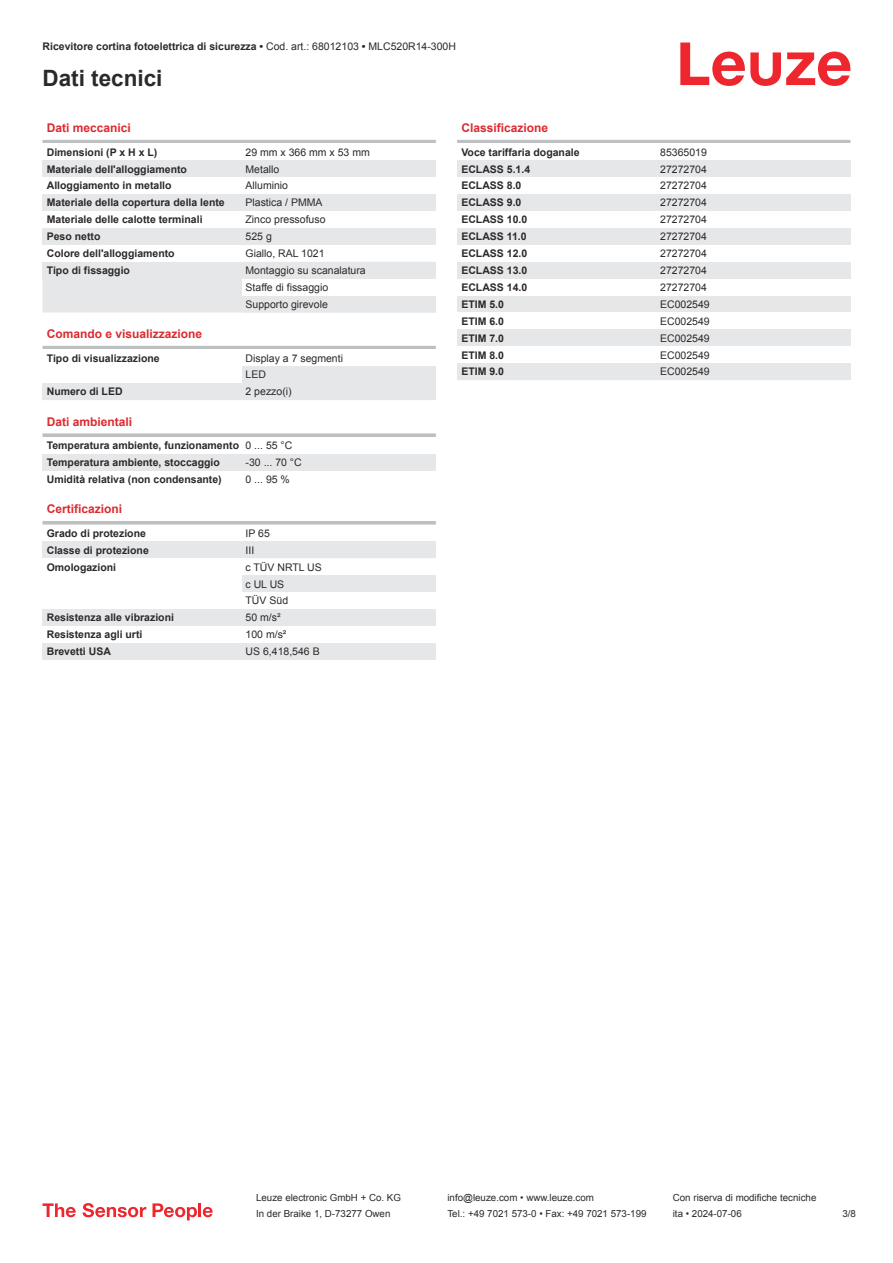
<style>
.page{position:relative;width:893px;height:1263px;background:#fff}
.page>*{position:absolute;margin:0;border:0;box-sizing:border-box;transform-origin:0 0}
.t1{font:700 22.5px "Arial";color:#2b292a}
.t2{font:700 12px "Arial";color:#db2a30}
.t3{font:700 10.5px/17px "Arial";color:#2b292a}
.t4{font:10.5px/17px "Arial";color:#2b292a}
.t5{font:9.75px "Arial";color:#2b292a}
.s1{font-weight:400}
</style>
<div class="page">
<svg style="left:680px;top:43px;width:170px;height:43px"></svg>
<div style="left:43px;top:279px;width:393px;height:34px;background:#e6e7e9"></div>
<hr style="left:43px;top:140px;width:393px;height:3px;background:#bdbfc1">
<div style="left:43px;top:160px;width:199px;height:17px;background:#e6e7e9"></div>
<div style="left:242px;top:160px;width:194px;height:17px;background:#e6e7e9"></div>
<div style="left:43px;top:194px;width:199px;height:17px;background:#e6e7e9"></div>
<div style="left:242px;top:194px;width:194px;height:17px;background:#e6e7e9"></div>
<div style="left:43px;top:228px;width:199px;height:17px;background:#e6e7e9"></div>
<div style="left:242px;top:228px;width:194px;height:17px;background:#e6e7e9"></div>
<div style="left:43px;top:262px;width:199px;height:17px;background:#e6e7e9"></div>
<div style="left:242px;top:262px;width:194px;height:50px;background:#e6e7e9"></div>
<div style="left:242px;top:279px;width:194px;height:17px;background:#fff"></div>
<hr style="left:43px;top:346px;width:393px;height:3px;background:#bdbfc1">
<div style="left:242px;top:366px;width:194px;height:17px;background:#e6e7e9"></div>
<div style="left:43px;top:383px;width:199px;height:17px;background:#e6e7e9"></div>
<div style="left:242px;top:383px;width:194px;height:17px;background:#e6e7e9"></div>
<svg style="left:43px;top:433px;width:393px;height:4px;background:#c3c5c7"></svg>
<div style="left:43px;top:454px;width:199px;height:17px;background:#e6e7e9"></div>
<div style="left:242px;top:454px;width:194px;height:17px;background:#e6e7e9"></div>
<svg style="left:43px;top:521px;width:393px;height:4px;background:#c3c5c7"></svg>
<div style="left:43px;top:541px;width:199px;height:17px;background:#e6e7e9"></div>
<div style="left:242px;top:541px;width:194px;height:17px;background:#e6e7e9"></div>
<div style="left:242px;top:575px;width:194px;height:17px;background:#e6e7e9"></div>
<div style="left:43px;top:609px;width:199px;height:17px;background:#e6e7e9"></div>
<div style="left:242px;top:609px;width:194px;height:17px;background:#e6e7e9"></div>
<div style="left:43px;top:643px;width:199px;height:17px;background:#e6e7e9"></div>
<div style="left:242px;top:643px;width:194px;height:17px;background:#e6e7e9"></div>
<hr style="left:457px;top:140px;width:393px;height:3px;background:#bdbfc1">
<div style="left:457px;top:160px;width:200px;height:17px;background:#e6e7e9"></div>
<div style="left:657px;top:160px;width:193px;height:17px;background:#e6e7e9"></div>
<div style="left:457px;top:194px;width:200px;height:17px;background:#e6e7e9"></div>
<div style="left:657px;top:194px;width:193px;height:17px;background:#e6e7e9"></div>
<div style="left:457px;top:228px;width:200px;height:17px;background:#e6e7e9"></div>
<div style="left:657px;top:228px;width:193px;height:17px;background:#e6e7e9"></div>
<div style="left:457px;top:262px;width:200px;height:17px;background:#e6e7e9"></div>
<div style="left:657px;top:262px;width:193px;height:17px;background:#e6e7e9"></div>
<div style="left:457px;top:296px;width:200px;height:16px;background:#e6e7e9"></div>
<div style="left:657px;top:296px;width:193px;height:16px;background:#e6e7e9"></div>
<div style="left:457px;top:329px;width:200px;height:17px;background:#e6e7e9"></div>
<div style="left:657px;top:329px;width:193px;height:17px;background:#e6e7e9"></div>
<div style="left:457px;top:363px;width:200px;height:17px;background:#e6e7e9"></div>
<div style="left:657px;top:363px;width:193px;height:17px;background:#e6e7e9"></div>
<svg style="left:43px;top:1203px;width:33px;height:14px"></svg>
<svg style="left:83px;top:1203px;width:63px;height:14px"></svg>
<svg style="left:153px;top:1203px;width:44px;height:17px"></svg>
<hr style="left:198px;top:1203px;width:3px;height:14px;background:#ed272d">
<svg style="left:203px;top:1207px;width:10px;height:10px"></svg>
<p class="t3" style="left:43px;top:39px;width:415px">Ricevitore cortina fotoelettrica di sicurezza • <span class="s1">Cod. art.: 68012103</span> • <span class="s1">MLC520R14-300H</span></p>
<h1 class="t1" style="left:43px;top:70px;width:122px">Dati tecnici</h1>
<p class="t2" style="left:47px;top:123px;width:86px">Dati meccanici</p>
<p class="t3" style="left:47px;top:144px;width:112px">Dimensioni (P x H x L)</p>
<p class="t4" style="left:246px;top:144px;width:126px">29 mm x 366 mm x 53 mm</p>
<p class="t3" style="left:47px;top:161px;width:142px">Materiale dell'alloggiamento</p>
<p class="t4" style="left:246px;top:161px;width:35px">Metallo</p>
<p class="t3" style="left:47px;top:178px;width:126px">Alloggiamento in metallo</p>
<p class="t4" style="left:246px;top:178px;width:44px">Alluminio</p>
<p class="t3" style="left:47px;top:195px;width:179px">Materiale della copertura della lente</p>
<p class="t4" style="left:246px;top:195px;width:79px">Plastica / PMMA</p>
<p class="t3" style="left:47px;top:212px;width:157px">Materiale delle calotte terminali</p>
<p class="t4" style="left:246px;top:212px;width:81px">Zinco pressofuso</p>
<p class="t3" style="left:47px;top:229px;width:55px">Peso netto</p>
<p class="t4" style="left:246px;top:229px;width:28px">525 g</p>
<p class="t3" style="left:47px;top:246px;width:129px">Colore dell'alloggiamento</p>
<p class="t4" style="left:246px;top:246px;width:80px">Giallo, RAL 1021</p>
<p class="t3" style="left:47px;top:263px;width:85px">Tipo di fissaggio</p>
<p class="t4" style="left:246px;top:263px;width:122px">Montaggio su scanalatura<br>Staffe di fissaggio<br>Supporto girevole</p>
<p class="t2" style="left:47px;top:329px;width:157px">Comando e visualizzazione</p>
<p class="t3" style="left:47px;top:350px;width:115px">Tipo di visualizzazione</p>
<p class="t4" style="left:246px;top:350px;width:99px">Display a 7 segmenti<br>LED</p>
<p class="t3" style="left:47px;top:384px;width:77px">Numero di LED</p>
<p class="t4" style="left:246px;top:384px;width:48px">2 pezzo(i)</p>
<p class="t2" style="left:47px;top:417px;width:87px">Dati ambientali</p>
<p class="t3" style="left:47px;top:438px;width:247px">Temperatura ambiente, funzionamento <span class="s1">0 ... 55 °C<br></span>Temperatura ambiente, stoccaggio</p>
<p class="t2" style="left:461px;top:123px;width:88px">Classificazione</p>
<p class="t3" style="left:461px;top:144px;width:120px">Voce tariffaria doganale</p>
<p class="t4" style="left:660px;top:144px;width:48px">85365019</p>
<p class="t3" style="left:461px;top:161px;width:70px">ECLASS 5.1.4</p>
<p class="t4" style="left:660px;top:161px;width:48px">27272704</p>
<p class="t3" style="left:461px;top:178px;width:62px">ECLASS 8.0</p>
<p class="t4" style="left:660px;top:178px;width:48px">27272704</p>
<p class="t3" style="left:461px;top:195px;width:62px">ECLASS 9.0</p>
<p class="t4" style="left:660px;top:195px;width:48px">27272704</p>
<p class="t3" style="left:461px;top:212px;width:67px">ECLASS 10.0</p>
<p class="t4" style="left:660px;top:212px;width:48px">27272704</p>
<p class="t3" style="left:461px;top:229px;width:67px">ECLASS 11.0</p>
<p class="t4" style="left:660px;top:229px;width:48px">27272704</p>
<p class="t3" style="left:461px;top:246px;width:67px">ECLASS 12.0</p>
<p class="t4" style="left:660px;top:246px;width:48px">27272704</p>
<p class="t3" style="left:461px;top:263px;width:67px">ECLASS 13.0</p>
<p class="t4" style="left:660px;top:263px;width:48px">27272704</p>
<p class="t3" style="left:461px;top:280px;width:67px">ECLASS 14.0</p>
<p class="t4" style="left:660px;top:280px;width:48px">27272704</p>
<p class="t3" style="left:461px;top:297px;width:44px">ETIM 5.0</p>
<p class="t4" style="left:660px;top:297px;width:51px">EC002549</p>
<p class="t3" style="left:461px;top:313px;width:44px">ETIM 6.0</p>
<p class="t4" style="left:660px;top:313px;width:51px">EC002549</p>
<p class="t3" style="left:461px;top:330px;width:44px">ETIM 7.0</p>
<p class="t4" style="left:660px;top:330px;width:51px">EC002549</p>
<p class="t3" style="left:461px;top:347px;width:44px">ETIM 8.0</p>
<p class="t4" style="left:660px;top:347px;width:51px">EC002549</p>
<p class="t3" style="left:461px;top:364px;width:44px">ETIM 9.0</p>
<p class="t4" style="left:660px;top:364px;width:51px">EC002549</p>
<p class="t4" style="left:246px;top:455px;width:58px">-30 ... 70 °C</p>
<p class="t3" style="left:47px;top:472px;width:177px">Umidità relativa (non condensante)</p>
<p class="t4" style="left:246px;top:472px;width:46px">0 ... 95 %</p>
<p class="t2" style="left:47px;top:505px;width:77px">Certificazioni</p>
<p class="t3" style="left:47px;top:526px;width:101px">Grado di protezione</p>
<p class="t4" style="left:246px;top:526px;width:26px">IP 65</p>
<p class="t3" style="left:47px;top:542px;width:104px">Classe di protezione</p>
<p class="t4" style="left:246px;top:542px;width:10px">III</p>
<p class="t3" style="left:47px;top:559px;width:71px">Omologazioni</p>
<p class="t4" style="left:246px;top:559px;width:78px">c TÜV NRTL US c UL US<br>TÜV Süd</p>
<p class="t3" style="left:47px;top:610px;width:129px">Resistenza alle vibrazioni</p>
<p class="t4" style="left:246px;top:610px;width:37px">50 m/s²</p>
<p class="t3" style="left:47px;top:627px;width:97px">Resistenza agli urti</p>
<p class="t4" style="left:246px;top:627px;width:42px">100 m/s²</p>
<p class="t3" style="left:47px;top:644px;width:66px">Brevetti USA</p>
<p class="t4" style="left:246px;top:644px;width:76px">US 6,418,546 B</p>
<p class="t5" style="left:256px;top:1194px;width:146px">Leuze electronic GmbH + Co. KG</p>
<p class="t5" style="left:447px;top:1194px;width:148px">info@leuze.com • www.leuze.com</p>
<p class="t5" style="left:673px;top:1194px;width:145px">Con riserva di modifiche tecniche</p>
<p class="t5" style="left:256px;top:1210px;width:136px">In der Braike 1, D-73277 Owen</p>
<p class="t5" style="left:447px;top:1210px;width:201px">Tel.: +49 7021 573-0 • Fax: +49 7021 573-199</p>
<p class="t5" style="left:673px;top:1210px;width:70px">ita • 2024-07-06</p>
<p class="t5" style="left:842px;top:1210px;width:15px">3 /8</p>
</div>
